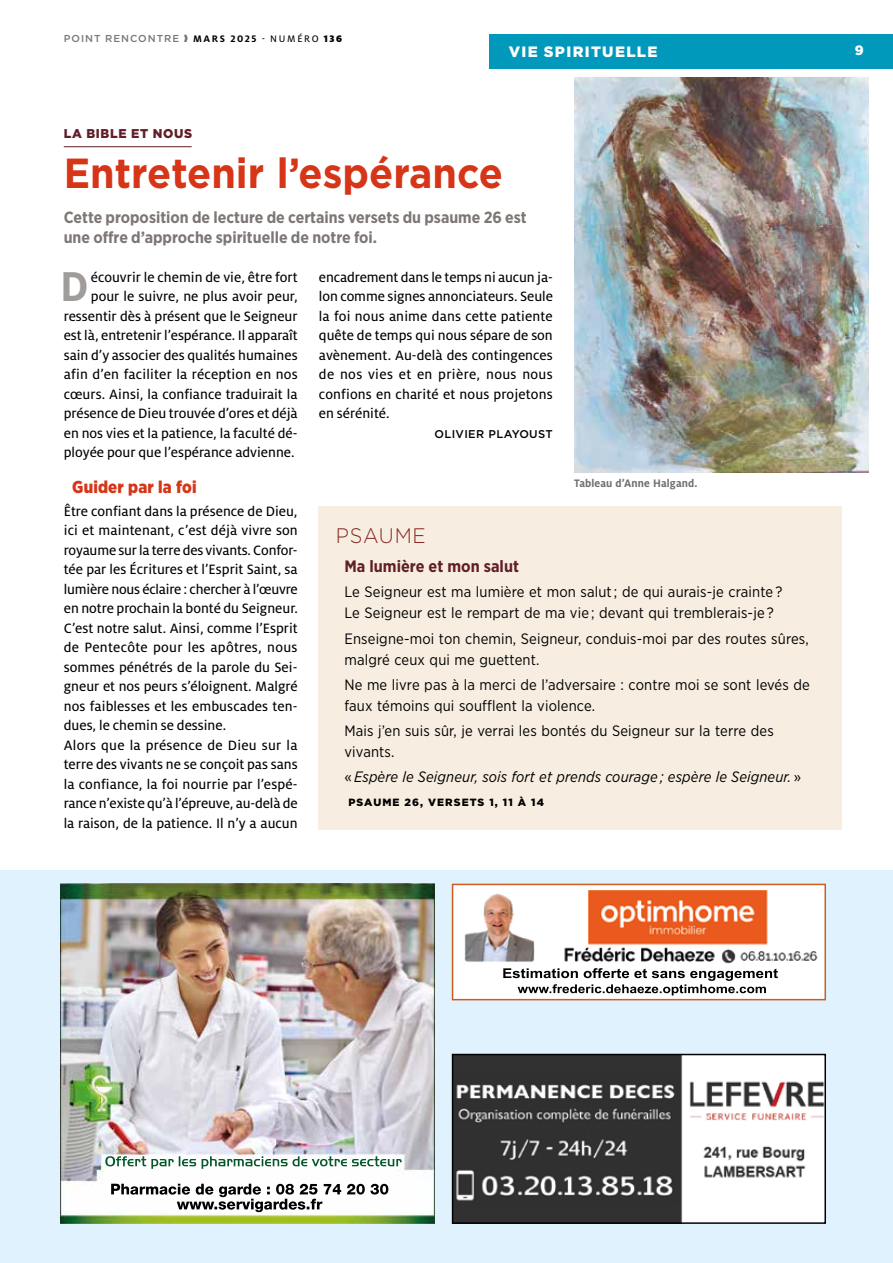
<style>
.page{position:relative;width:893px;height:1263px;background:#fff}
.page>*{position:absolute;margin:0;border:0;box-sizing:border-box;transform-origin:0 0}
.t1{font:700 46.35px "Milo OT";color:#a09c9a;scale:.95 1}
.t2{font:700 42px "Gotham";color:#d63517;scale:.94 1}
.t3{font:300 21px "Gotham";letter-spacing:.04em;color:#862823;scale:.94 1}
.t4{font:900 17.25px "Gotham Narrow";letter-spacing:.01em;color:#d63517}
.t5{font:700 16.5px "Gotham Narrow";color:#611e29}
.t6{font:700 16.2px/19.5px "Gotham Narrow";color:#7c7674}
.t7{font:15px/19.5px "Milo OT Text";color:#000;text-align:right}
.t8{font:15px/21px "Gotham Narrow";letter-spacing:.01em;color:#000}
.t9{font:italic 15px "Gotham Narrow";letter-spacing:.01em;color:#000}
.t10{font:900 15px "Gotham";letter-spacing:.09em;color:#fff}
.t11{font:900 13.5px "Gotham";color:#fff}
.t12{font:900 12.75px "Gotham";letter-spacing:.05em;color:#611e29}
.t13{font:700 12px "Milo OT";letter-spacing:.01em;color:#706f6f;scale:.95 1}
.t14{font:500 11.25px "Gotham";letter-spacing:.03em;color:#000}
.t15{font:900 10.5px "Gotham";letter-spacing:.1em;color:#000}
.t16{font:10.5px "Milo OT Text";letter-spacing:.16em;color:#000}
.t17{font:700 10.5px "Milo OT";color:#000}
.t18{font:500 10.05px "Gotham";letter-spacing:.1em;color:#7c7674}
.s1{font-family:"Milo OT";font-weight:700}
.s2{font-family:"Milo OT";font-weight:900}
.s3{font-style:normal}
</style>
<div class="page">
<div style="left:319px;top:506px;width:523px;height:324px;background:#f7eee1"></div>
<hr style="left:64px;top:146px;width:128px;height:1px;background:#611e29">
<img style="left:574px;top:77px;width:294px;height:396px">
<div style="left:489px;top:34px;width:404px;height:34px;background:#0099bc"></div>
<div style="left:0;top:870px;width:893px;height:393px;background:#dff2fd"></div>
<img style="left:61px;top:884px;width:373px;height:340px">
<div style="left:453px;top:884px;width:372px;height:116px;background:#fff"></div>
<img style="left:464px;top:891px;width:354px;height:105px">
<div style="left:452px;top:884px;width:374px;height:116px;border:2px solid #d05b1b"></div>
<img style="left:455px;top:1057px;width:368px;height:164px">
<div style="left:452px;top:1054px;width:374px;height:170px;border:2px solid #000"></div>
<p class="t18" style="left:64px;top:32px;width:117px">POINT RENCONTRE</p>
<p class="t17" style="left:193px;top:33px;width:19px">Mars</p>
<p class="t16" style="left:230px;top:33px;width:113px"><span class="s1">2025</span> - NUMÉRO <span class="s2">136</span></p>
<p class="t10" style="left:509px;top:41px;width:150px">VIE SPIRITUELLE</p>
<p class="t11" style="left:855px;top:41px;width:10px">9</p>
<p class="t12" style="left:64px;top:124px;width:130px">LA BIBLE ET NOUS</p>
<h2 class="t2" style="left:64px;top:146px;width:469px">Entretenir l’espérance</h2>
<p class="t6" style="left:64px;top:208px;width:464px">Cette proposition de lecture de certains versets du psaume 26 est une offre d’approche spirituelle de notre foi.</p>
<h1 class="t1" style="left:60px;top:261px;width:31px">D</h1>
<p class="t7" style="left:64px;top:267px;width:235px">écouvrir le chemin de vie, être fort pour le suivre, ne plus avoir peur, ressentir dès à présent que le Seigneur est là, entretenir l’espérance. Il apparaît sain d’y associer des qualités humaines afin d’en faciliter la réception en nos cœurs. Ainsi, la confiance traduirait la présence de Dieu trouvée d’ores et déjà en nos vies et la patience, la faculté dé&shy;ployée pour que l’espérance advienne.</p>
<p class="t4" style="left:72px;top:476px;width:126px">Guider par la foi</p>
<p class="t7" style="left:64px;top:501px;width:235px;text-align:left">Être confiant dans la présence de Dieu, ici et maintenant, c’est déjà vivre son royaume sur la terre des vivants. Confor&shy;tée par les Écritures et l’Esprit Saint, sa lumière nous éclaire : chercher à l’œuvre en notre prochain la bonté du Seigneur.<br>C’est notre salut. Ainsi, comme l’Esprit de Pentecôte pour les apôtres, nous sommes pénétrés de la parole du Sei&shy;gneur et nos peurs s’éloignent. Malgré nos faiblesses et les embuscades ten&shy;dues, le chemin se dessine.<br>Alors que la présence de Dieu sur la terre des vivants ne se conçoit pas sans la confiance, la foi nourrie par l’espé&shy;rance n’existe qu’à l’épreuve, au-delà de la raison, de la patience. Il n’y a aucun</p>
<p class="t7" style="left:319px;top:267px;width:235px;text-align:justify">encadrement dans le temps ni aucun ja&shy;lon comme signes annonciateurs. Seule la foi nous anime dans cette patiente quête de temps qui nous sépare de son avènement. Au-delà des contingences de nos vies et en prière, nous nous confions en charité et nous projetons en sérénité.</p>
<p class="t14" style="left:434px;top:426px;width:120px">OLIVIER PLAYOUST</p>
<p class="t13" style="left:574px;top:476px;width:131px">Tableau d’Anne Halgand.</p>
<h3 class="t3" style="left:336px;top:522px;width:97px">PSAUME</h3>
<p class="t5" style="left:344px;top:556px;width:176px">Ma lumière et mon salut</p>
<p class="t8" style="left:344px;top:581px;width:439px">Le Seigneur est ma lumière et mon salut ; de qui aurais-je crainte ?<br>Le Seigneur est le rempart de ma vie ; devant qui tremblerais-je ?</p>
<p class="t8" style="left:344px;top:627px;width:466px">Enseigne-moi ton chemin, Seigneur, conduis-moi par des routes sûres, malgré ceux qui me guettent.</p>
<p class="t8" style="left:344px;top:674px;width:467px">Ne me livre pas à la merci de l’adversaire : contre moi se sont levés de faux témoins qui soufflent la violence.</p>
<p class="t8" style="left:344px;top:720px;width:431px">Mais j’en suis sûr, je verrai les bontés du Seigneur sur la terre des vivants.</p>
<p class="t9" style="left:344px;top:768px;width:458px"><span class="s3">«</span> Espère le Seigneur, sois fort et prends courage ; espère le Seigneur. <span class="s3">»</span></p>
<p class="t15" style="left:348px;top:795px;width:197px">PSAUME 26, VERSETS 1, 11 À 14</p>
</div>
